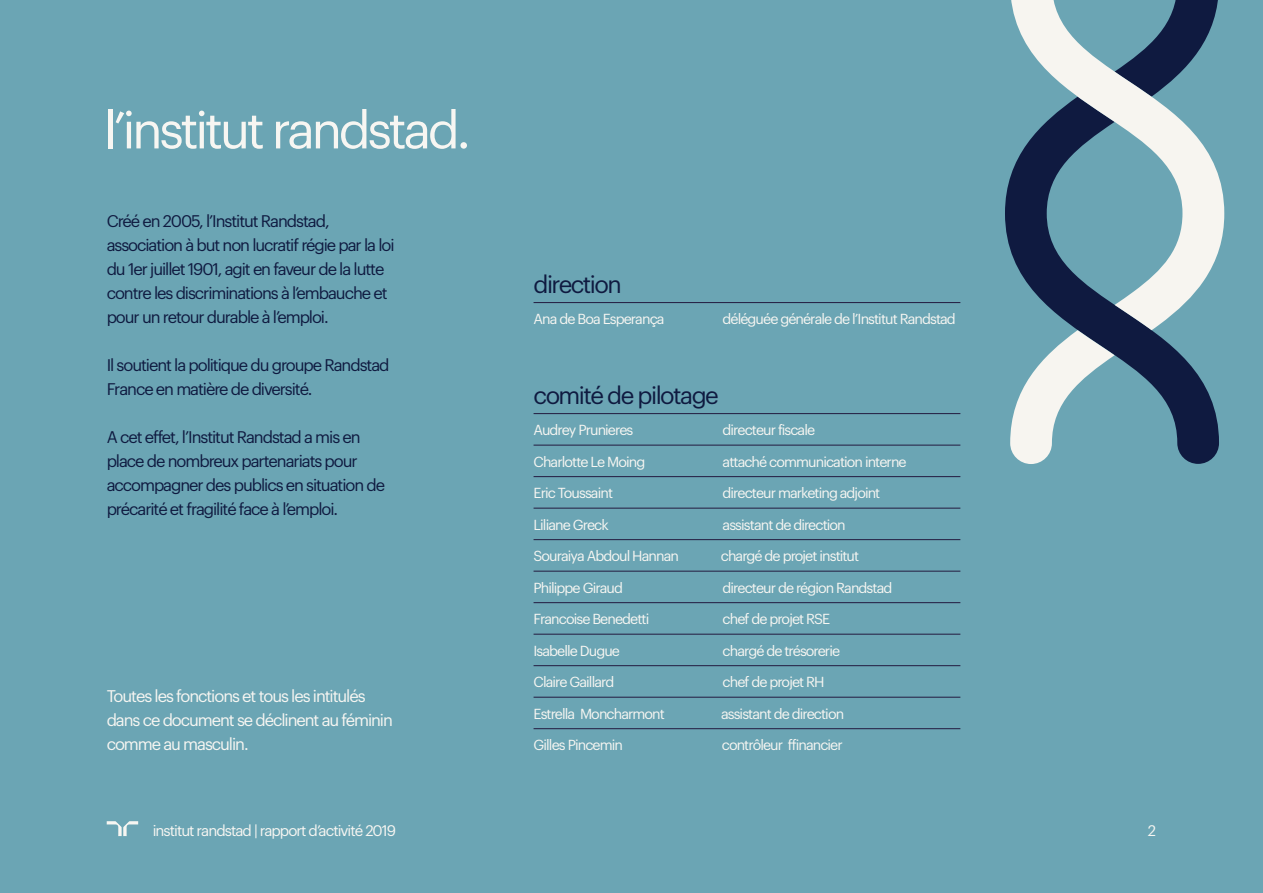
<style>
.page{position:relative;width:1263px;height:893px;background:#6ba5b4}
.page>*{position:absolute;margin:0;border:0;box-sizing:border-box;transform-origin:0 0}
.t1{font:51px "Graphik";letter-spacing:-.065em;color:#f7f6f2}
.t2{font:24px "Graphik";letter-spacing:-.065em;color:#0f1a40}
.t3{font:16.5px/24px "Graphik";letter-spacing:-.065em;color:#0f1a40}
.t4{font:16.5px/24px "Graphik";letter-spacing:-.065em;color:#f7f6f2}
.t5{font:15px "Graphik";letter-spacing:-.065em;color:#f7f6f2}
.t6{font:14.25px "Graphik";letter-spacing:-.065em;color:#f7f6f2}
</style>
<div class="page">
<hr style="left:533px;top:302px;width:427px;height:1px;background:#231a3f">
<hr style="left:533px;top:413px;width:427px;height:1px;background:#231a3f">
<hr style="left:533px;top:445px;width:427px;height:1px;background:#231a3f">
<hr style="left:533px;top:476px;width:427px;height:1px;background:#231a3f">
<hr style="left:533px;top:508px;width:427px;height:1px;background:#231a3f">
<hr style="left:533px;top:539px;width:427px;height:1px;background:#231a3f">
<hr style="left:533px;top:571px;width:427px;height:1px;background:#231a3f">
<hr style="left:533px;top:602px;width:427px;height:1px;background:#231a3f">
<hr style="left:533px;top:634px;width:427px;height:1px;background:#231a3f">
<hr style="left:533px;top:665px;width:427px;height:1px;background:#231a3f">
<hr style="left:533px;top:697px;width:427px;height:1px;background:#231a3f">
<hr style="left:533px;top:728px;width:427px;height:1px;background:#231a3f">
<svg style="left:1005px;top:178px;width:214px;height:286px"></svg>
<svg style="left:1010px;top:330px;width:104px;height:134px"></svg>
<svg style="left:1010px;top:0;width:214px;height:330px"></svg>
<svg style="left:107px;top:821px;width:31px;height:15px"></svg>
<h1 class="t1" style="left:104px;top:92px;width:369px">l’institut randstad.</h1>
<p class="t3" style="left:107px;top:208px;width:289px">Créé en 2005, l’Institut Randstad, association à but non lucratif régie par la loi du 1er juillet 1901, agit en faveur de la lutte contre les discriminations à l’embauche et pour un retour durable à l’emploi.</p>
<p class="t3" style="left:107px;top:352px;width:284px">Il soutient la politique du groupe Randstad<br>France en matière de diversité.</p>
<p class="t3" style="left:107px;top:424px;width:280px">A cet effet, l’Institut Randstad a mis en place de nombreux partenariats pour accompagner des publics en situation de précarité et fragilité face à l’emploi.</p>
<p class="t4" style="left:107px;top:683px;width:288px">Toutes les fonctions et tous les intitulés dans ce document se déclinent au féminin comme au masculin.</p>
<h2 class="t2" style="left:533px;top:266px;width:90px">direction</h2>
<p class="t6" style="left:533px;top:308px;width:133px">Ana de Boa Esperança</p>
<p class="t6" style="left:722px;top:308px;width:235px">déléguée générale de l’Institut Randstad</p>
<h2 class="t2" style="left:533px;top:377px;width:187px">comité de pilotage</h2>
<p class="t6" style="left:533px;top:419px;width:101px">Audrey Prunieres</p>
<p class="t6" style="left:722px;top:419px;width:94px">directeur fiscale</p>
<p class="t6" style="left:533px;top:451px;width:113px">Charlotte Le Moing</p>
<p class="t6" style="left:722px;top:451px;width:186px">attaché communication interne</p>
<p class="t6" style="left:533px;top:482px;width:81px">Eric Toussaint</p>
<p class="t6" style="left:722px;top:482px;width:159px">directeur marketing adjoint</p>
<p class="t6" style="left:533px;top:514px;width:77px">Liliane Greck</p>
<p class="t6" style="left:722px;top:514px;width:125px">assistant de direction</p>
<p class="t6" style="left:533px;top:545px;width:147px">Souraiya Abdoul Hannan</p>
<p class="t6" style="left:721px;top:545px;width:140px">chargé de projet institut</p>
<p class="t6" style="left:533px;top:577px;width:91px">Philippe Giraud</p>
<p class="t6" style="left:722px;top:577px;width:171px">directeur de région Randstad</p>
<p class="t6" style="left:533px;top:608px;width:117px">Francoise Benedetti</p>
<p class="t6" style="left:722px;top:608px;width:109px">chef de projet RSE</p>
<p class="t6" style="left:533px;top:640px;width:88px">Isabelle Dugue</p>
<p class="t6" style="left:722px;top:640px;width:119px">chargé de trésorerie</p>
<p class="t6" style="left:533px;top:671px;width:82px">Claire Gaillard</p>
<p class="t6" style="left:722px;top:671px;width:104px">chef de projet RH</p>
<p class="t6" style="left:533px;top:703px;width:133px">Estrella Moncharmont</p>
<p class="t6" style="left:721px;top:703px;width:125px">assistant de direction</p>
<p class="t6" style="left:533px;top:734px;width:91px">Gilles Pincemin</p>
<p class="t6" style="left:722px;top:734px;width:122px">contrôleur ffinancier</p>
<p class="t5" style="left:153px;top:819px;width:245px">institut randstad | rapport d’activité 2019</p>
<p class="t5" style="left:1148px;top:819px;width:10px">2</p>
</div>
